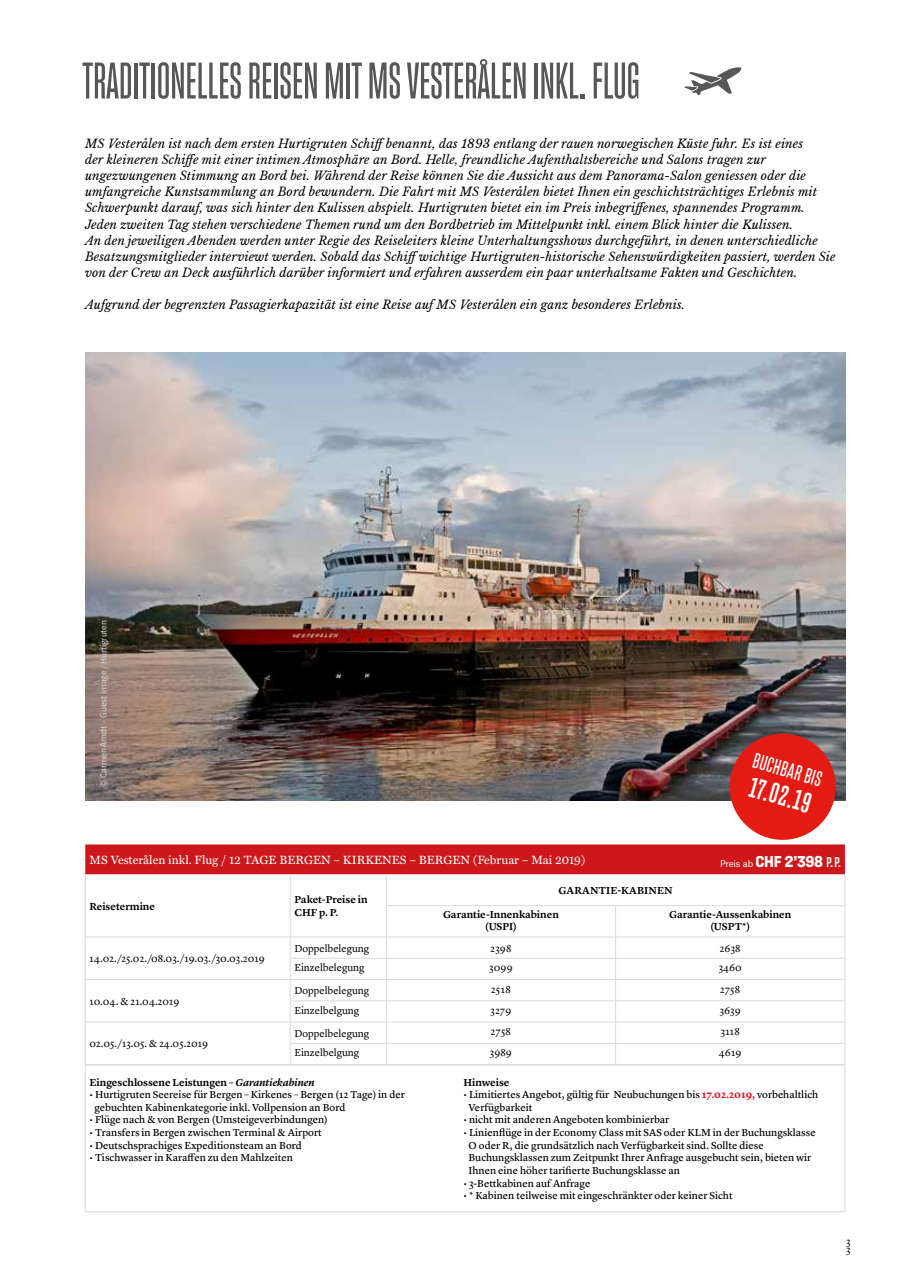
<style>
.page{position:relative;width:910px;height:1280px;background:#fff}
.page>*{position:absolute;margin:0;border:0;box-sizing:border-box;transform-origin:0 0}
.t1{font:extra-condensed 54px "Hurtigruten Display";color:#575756}
.t2{font:700 extra-condensed 30px "Hurtigruten Display";color:#fff}
.t3{font:condensed 22.5px "Hurtigruten Display";color:#fff}
.t4{font:700 16.5px "Hurtigruten Display";letter-spacing:-.01em;color:#fff}
.t5{font:italic 12px/16px "Libre Baskerville";letter-spacing:.01em;color:#000}
.t6{font:12px "Miller Text";color:#fff}
.t7{font:10.5px/12.6px "Lyon Text Regular No.2";color:#000}
.t8{font:10.5px/7.5px "Lyon Text";color:#000}
.t9{font:600 10.5px/12.6px "Lyon Text";color:#000;text-align:center}
.t10{font:9px "Source Sans Pro";color:#dadada}
.s1{font-family:"Atlas Grotesk";font-weight:400;font-size:9px}
.s2{font-stretch:condensed;font-size:15px}
.s3{font-style:italic}
.s4{font-family:"Lyon Text";font-weight:600;color:#e30613}
</style>
<div class="page">
<svg style="left:684px;top:67px;width:58px;height:28px"></svg>
<hr style="left:85px;top:979px;width:205px;height:1px;background:#dadada">
<hr style="left:85px;top:1022px;width:205px;height:1px;background:#dadada">
<svg style="left:85px;top:938px;width:1px;height:126px"></svg>
<hr style="left:85px;top:1064px;width:205px;height:1px;background:#dadada">
<hr style="left:290px;top:958px;width:96px;height:1px;background:#dadada">
<hr style="left:386px;top:958px;width:230px;height:1px;background:#dadada">
<hr style="left:616px;top:958px;width:229px;height:1px;background:#dadada">
<hr style="left:290px;top:979px;width:96px;height:1px;background:#dadada">
<hr style="left:386px;top:979px;width:230px;height:1px;background:#dadada">
<hr style="left:616px;top:979px;width:229px;height:1px;background:#dadada">
<hr style="left:290px;top:1000px;width:96px;height:1px;background:#dadada">
<hr style="left:386px;top:1000px;width:230px;height:1px;background:#dadada">
<hr style="left:616px;top:1000px;width:229px;height:1px;background:#dadada">
<hr style="left:290px;top:1022px;width:96px;height:1px;background:#dadada">
<hr style="left:386px;top:1022px;width:230px;height:1px;background:#dadada">
<hr style="left:616px;top:1022px;width:229px;height:1px;background:#dadada">
<hr style="left:290px;top:1043px;width:96px;height:1px;background:#dadada">
<svg style="left:290px;top:938px;width:1px;height:126px"></svg>
<hr style="left:386px;top:1043px;width:230px;height:1px;background:#dadada">
<svg style="left:386px;top:938px;width:1px;height:126px"></svg>
<hr style="left:616px;top:1043px;width:229px;height:1px;background:#dadada">
<svg style="left:615px;top:938px;width:1px;height:126px"></svg>
<svg style="left:845px;top:937px;width:1px;height:127px"></svg>
<hr style="left:290px;top:1064px;width:96px;height:1px;background:#dadada">
<hr style="left:386px;top:1064px;width:230px;height:1px;background:#dadada">
<hr style="left:616px;top:1064px;width:229px;height:1px;background:#dadada">
<hr style="left:85px;top:874px;width:1px;height:32px;background:#dadada">
<hr style="left:290px;top:874px;width:1px;height:32px;background:#dadada">
<hr style="left:85px;top:906px;width:1px;height:31px;background:#dadada">
<hr style="left:290px;top:906px;width:1px;height:31px;background:#dadada">
<hr style="left:85px;top:937px;width:205px;height:1px;background:#dadada">
<hr style="left:290px;top:937px;width:96px;height:1px;background:#dadada">
<hr style="left:386px;top:906px;width:1px;height:31px;background:#dadada">
<hr style="left:615px;top:906px;width:1px;height:31px;background:#dadada">
<hr style="left:845px;top:906px;width:1px;height:31px;background:#dadada">
<hr style="left:386px;top:937px;width:230px;height:1px;background:#dadada">
<hr style="left:616px;top:937px;width:229px;height:1px;background:#dadada">
<hr style="left:386px;top:874px;width:1px;height:32px;background:#dadada">
<hr style="left:845px;top:874px;width:1px;height:32px;background:#dadada">
<hr style="left:386px;top:905px;width:230px;height:1px;background:#dadada">
<hr style="left:616px;top:905px;width:229px;height:1px;background:#dadada">
<hr style="left:85px;top:1065px;width:374px;height:1px;background:#dadada">
<hr style="left:85px;top:1065px;width:1px;height:146px;background:#dadada">
<hr style="left:459px;top:1065px;width:386px;height:1px;background:#dadada">
<hr style="left:845px;top:1065px;width:1px;height:146px;background:#dadada">
<hr style="left:85px;top:1211px;width:374px;height:1px;background:#dadada">
<hr style="left:459px;top:1211px;width:386px;height:1px;background:#dadada">
<img style="left:85px;top:353px;width:760px;height:375px">
<img style="left:85px;top:728px;width:760px;height:146px">
<h1 class="t1" style="left:82px;top:48px;width:559px">TRADITIONELLES REISEN MIT MS VESTERÅLEN INKL. FLUG</h1>
<p class="t5" style="left:85px;top:136px;width:752px">MS Vesterålen ist nach dem ersten Hurtigruten Schiffbenannt, das 1893 entlang der rauen norwegischen Küste fuhr. Es ist eines<br>der kleineren Schiffe mit einer intimen Atmosphäre an Bord. Helle, freundliche Aufenthaltsbereiche und Salons tragen zur ungezwungenen Stimmung an Bord bei. Während der Reise können Sie die Aussicht aus dem Panorama-Salon geniessen oder die umfangreiche Kunstsammlung an Bord bewundern. Die Fahrt mit MS Vesterålen bietet Ihnen ein geschichtsträchtiges Erlebnis mit Schwerpunkt darauf, was sich hinter den Kulissen abspielt. Hurtigruten bietet ein im Preis inbegriffenes, spannendes Programm.<br>Jeden zweiten Tag stehen verschiedene Themen rund um den Bordbetrieb im Mittelpunkt inkl. einem Blick hinter die Kulissen.<br>An den jeweiligen Abenden werden unter Regie des Reiseleiters kleine Unterhaltungsshows durchgeführt, in denen unterschiedliche Besatzungsmitglieder interviewt werden. Sobald das Schiffwichtige Hurtigruten-historische Sehenswürdigkeiten passiert, werden Sie von der Crew an Deck ausführlich darüber informiert und erfahren ausserdem ein paar unterhaltsame Fakten und Geschichten.</p>
<p class="t5" style="left:85px;top:296px;width:601px">Aufgrund der begrenzten Passagierkapazität ist eine Reise auf MS Vesterålen ein ganz besonderes Erlebnis.</p>
<p class="t10" style="left:98px;top:787px;width:168px;rotate:-90deg">© Carmen Arndt – Guest image / Hurtigruten</p>
<h3 class="t3" style="left:756px;top:751px;width:72px;rotate:16deg">BUCHBAR BIS</h3>
<h2 class="t2" style="left:755px;top:769px;width:64px;rotate:16deg">17.02.19</h2>
<p class="t6" style="left:89px;top:853px;width:497px">MS Vesterålen inkl. Flug / 12 TAGE BERGEN – KIRKENES – BERGEN (Februar – Mai 2019)</p>
<h3 class="t4" style="left:720px;top:853px;width:122px"><span class="s1">Preis ab</span> CHF 2’398 <span class="s2">p.p.</span></h3>
<p class="t9" style="left:89px;top:899px;width:67px">Reisetermine</p>
<p class="t9" style="left:294px;top:893px;width:75px;text-align:left">Paket-Preise in<br>CHF p. P.</p>
<p class="t9" style="left:558px;top:883px;width:116px">GARANTIE-KABINEN</p>
<p class="t9" style="left:443px;top:907px;width:117px">Garantie-Innenkabinen (USPI)</p>
<p class="t9" style="left:669px;top:907px;width:124px">Garantie-Aussenkabinen (USPT*)</p>
<p class="t8" style="left:89px;top:954px;width:177px">14.02./25.02./08.03./19.03./30.03.2019</p>
<p class="t8" style="left:89px;top:997px;width:92px">10.04. &amp; 21.04.2019</p>
<p class="t8" style="left:294px;top:943px;width:76px">Doppelbelegung</p>
<p class="t8" style="left:490px;top:943px;width:22px">2398</p>
<p class="t8" style="left:720px;top:943px;width:22px">2638</p>
<p class="t8" style="left:294px;top:963px;width:72px">Einzelbelegung</p>
<p class="t8" style="left:489px;top:963px;width:25px">3099</p>
<p class="t8" style="left:719px;top:963px;width:25px">3460</p>
<p class="t8" style="left:294px;top:986px;width:76px">Doppelbelegung</p>
<p class="t8" style="left:491px;top:984px;width:21px">2518</p>
<p class="t8" style="left:720px;top:984px;width:22px">2758</p>
<p class="t8" style="left:294px;top:1006px;width:66px">Einzelbelgung</p>
<p class="t8" style="left:491px;top:1006px;width:22px">3279</p>
<p class="t8" style="left:720px;top:1006px;width:23px">3639</p>
<p class="t8" style="left:294px;top:1028px;width:76px">Doppelbelegung</p>
<p class="t8" style="left:491px;top:1027px;width:22px">2758</p>
<p class="t8" style="left:721px;top:1027px;width:21px">3118</p>
<p class="t8" style="left:294px;top:1048px;width:66px">Einzelbelgung</p>
<p class="t8" style="left:490px;top:1048px;width:24px">3989</p>
<p class="t8" style="left:719px;top:1048px;width:24px">4619</p>
<p class="t9" style="left:89px;top:1075px;width:227px">Eingeschlossene Leistungen <span class="s3">– Garantiekabinen</span></p>
<p class="t7" style="left:95px;top:1087px;width:312px;text-indent:-5px">• Hurtigruten Seereise für Bergen – Kirkenes – Bergen (12 Tage) in der gebuchten Kabinenkategorie inkl. Vollpension an Bord</p>
<p class="t7" style="left:89px;top:1113px;width:240px">• Flüge nach &amp; von Bergen (Umsteigeverbindungen)</p>
<p class="t7" style="left:89px;top:1125px;width:234px">• Transfers in Bergen zwischen Terminal &amp; Airport</p>
<p class="t7" style="left:89px;top:1138px;width:214px">• Deutschsprachiges Expeditionsteam an Bord</p>
<p class="t7" style="left:89px;top:1150px;width:205px">• Tischwasser in Karaffen zu den Mahlzeiten</p>
<p class="t8" style="left:89px;top:1039px;width:120px">02.05./13.05. &amp; 24.05.2019</p>
<p class="t9" style="left:463px;top:1075px;width:48px">Hinweise</p>
<p class="t7" style="left:469px;top:1087px;width:351px;text-indent:-5px">• Limitiertes Angebot, gültig für Neubuchungen bis <span class="s4">17.02.2019,</span> vorbehaltlich<br>Verfügbarkeit</p>
<p class="t7" style="left:463px;top:1113px;width:207px">• nicht mit anderen Angeboten kombinierbar</p>
<p class="t7" style="left:469px;top:1125px;width:349px;text-indent:-5px">• Linienflüge in der Economy Class mit SAS oder KLM in der Buchungsklasse O oder R, die grundsätzlich nach Verfügbarkeit sind. Sollte diese Buchungsklassen zum Zeitpunkt Ihrer Anfrage ausgebucht sein, bieten wir Ihnen eine höher tarifierte Buchungsklasse an</p>
<p class="t7" style="left:463px;top:1176px;width:128px">• 3-Bettkabinen auf Anfrage</p>
<p class="t7" style="left:463px;top:1188px;width:271px">• * Kabinen teilweise mit eingeschränkter oder keiner Sicht</p>
<p class="t8" style="left:846px;top:1237px;width:6px">3<br>3</p>
</div>
